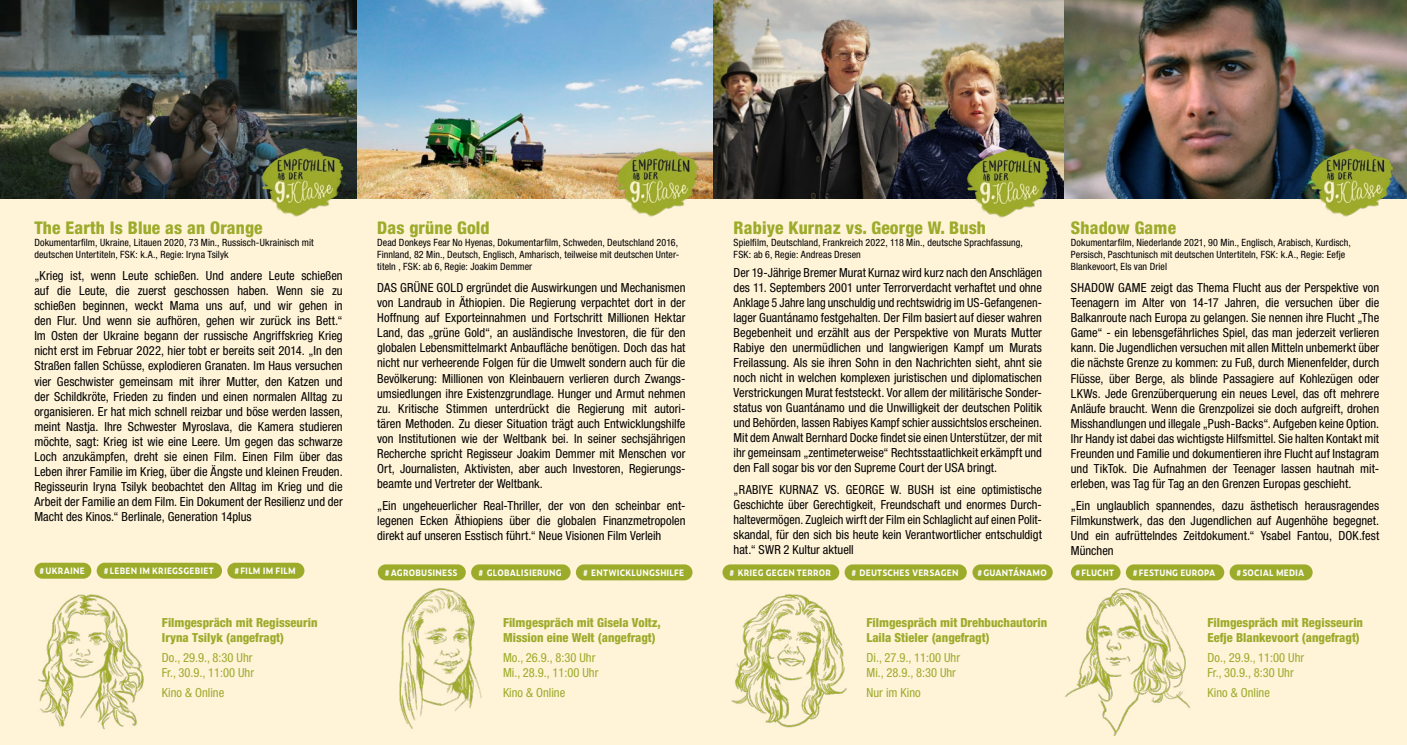
<style>
.page{position:relative;width:1407px;height:745px;background:#fff}
.page>*{position:absolute;margin:0;border:0;box-sizing:border-box;transform-origin:0 0}
.t1{font:800 condensed 17.5px "Helvetica Neue LT Std";letter-spacing:.01em;color:#9dab2b}
.t2{font:condensed 12.5px/15px "Helvetica Neue LT Std";color:#000;text-align:justify}
.t3{font:800 condensed 12.5px/15px "Helvetica Neue LT Std";color:#9dab2b}
.t4{font:condensed 12.5px/15px "Helvetica Neue LT Std";color:#9dab2b}
.t5{font:condensed 10px/12px "Helvetica Neue LT Std";letter-spacing:.01em;color:#000}
.t6{font:700 8.75px "Zeitung Micro Pro";letter-spacing:.025em;color:#fff;scale:.9 1}
.s1{font-family:"Helvetica Neue LT Std";font-weight:800;font-stretch:condensed}
</style>
<div class="page">
<div style="left:0;top:198px;width:1407px;height:546px;background:#fff3d8"></div>
<img style="left:0;top:0;width:1407px;height:198px">
<div style="left:378px;top:564px;width:88px;height:16px;background:#9dab2b;border-radius:8px"></div>
<div style="left:471px;top:564px;width:99px;height:16px;background:#9dab2b;border-radius:8px"></div>
<div style="left:576px;top:564px;width:116px;height:16px;background:#9dab2b;border-radius:8px"></div>
<div style="left:722px;top:564px;width:117px;height:16px;background:#9dab2b;border-radius:8px"></div>
<div style="left:1071px;top:564px;width:49px;height:16px;background:#9dab2b;border-radius:8px"></div>
<div style="left:34px;top:562px;width:57px;height:16px;background:#9dab2b;border-radius:8px"></div>
<div style="left:844px;top:564px;width:123px;height:16px;background:#9dab2b;border-radius:8px"></div>
<div style="left:1126px;top:564px;width:98px;height:16px;background:#9dab2b;border-radius:8px"></div>
<div style="left:97px;top:562px;width:125px;height:16px;background:#9dab2b;border-radius:8px"></div>
<div style="left:972px;top:564px;width:81px;height:16px;background:#9dab2b;border-radius:8px"></div>
<div style="left:1229px;top:564px;width:83px;height:16px;background:#9dab2b;border-radius:8px"></div>
<div style="left:227px;top:562px;width:77px;height:16px;background:#9dab2b;border-radius:8px"></div>
<img style="left:34px;top:594px;width:110px;height:140px">
<img style="left:396px;top:586px;width:86px;height:148px">
<img style="left:1063px;top:586px;width:136px;height:151px">
<img style="left:731px;top:592px;width:117px;height:134px">
<img style="left:606px;top:142px;width:106px;height:79px">
<img style="left:252px;top:142px;width:106px;height:79px">
<img style="left:957px;top:142px;width:106px;height:79px">
<img style="left:1300px;top:142px;width:107px;height:79px">
<h1 class="t1" style="left:34px;top:217px;width:230px">The Earth Is Blue as an Orange</h1>
<p class="t5" style="left:34px;top:236px;width:281px">Dokumentarfilm, Ukraine, Litauen 2020, 73 Min., Russisch-Ukrainisch mit deutschen Untertiteln, FSK: k.A., Regie: Iryna Tsilyk</p>
<p class="t2" style="left:34px;top:268px;width:310px">„Krieg ist, wenn Leute schießen. Und andere Leute schießen auf die Leute, die zuerst geschossen haben. Wenn sie zu schießen beginnen, weckt Mama uns auf, und wir gehen in den Flur. Und wenn sie aufhören, gehen wir zurück ins Bett.“ Im Osten der Ukraine begann der russische Angriffskrieg Krieg nicht erst im Februar 2022, hier tobt er bereits seit 2014. „In den Straßen fallen Schüsse, explodieren Granaten. Im Haus versuchen vier Geschwister gemeinsam mit ihrer Mutter, den Katzen und der Schildkröte, Frieden zu finden und einen normalen Alltag zu organisieren. Er hat mich schnell reizbar und böse werden lassen, meint Nastja. Ihre Schwester Myroslava, die Kamera studieren möchte, sagt: Krieg ist wie eine Leere. Um gegen das schwarze Loch anzukämpfen, dreht sie einen Film. Einen Film über das Leben ihrer Familie im Krieg, über die Ängste und kleinen Freuden.<br>Regisseurin Iryna Tsilyk beobachtet den Alltag im Krieg und die Arbeit der Familie an dem Film. Ein Dokument der Resilienz und der Macht des Kinos.“ Berlinale, Generation 14plus</p>
<h1 class="t1" style="left:377px;top:217px;width:114px">Das grüne Gold</h1>
<p class="t5" style="left:377px;top:236px;width:303px;text-align:justify">Dead Donkeys Fear No Hyenas, Dokumentarfilm, Schweden, Deutschland 2016, Finnland, 82 Min., Deutsch, Englisch, Amharisch, teilweise mit deutschen Unter&shy;titeln , FSK: ab 6, Regie: Joakim Demmer</p>
<p class="t2" style="left:377px;top:280px;width:310px">DAS GRÜNE GOLD ergründet die Auswirkungen und Mechanismen von Landraub in Äthiopien. Die Regierung verpachtet dort in der Hoffnung auf Exporteinnahmen und Fortschritt Millionen Hektar Land, das „grüne Gold“, an ausländische Investoren, die für den globalen Lebensmittelmarkt Anbaufläche benötigen. Doch das hat nicht nur verheerende Folgen für die Umwelt sondern auch für die Bevölkerung: Millionen von Kleinbauern verlieren durch Zwangs&shy;umsiedlungen ihre Existenzgrundlage. Hunger und Armut nehmen zu. Kritische Stimmen unterdrückt die Regierung mit autori&shy;tären Methoden. Zu dieser Situation trägt auch Entwicklungshilfe von Institutionen wie der Weltbank bei. In seiner sechsjährigen Recherche spricht Regisseur Joakim Demmer mit Menschen vor Ort, Journalisten, Aktivisten, aber auch Investoren, Regierungs&shy;beamte und Vertreter der Weltbank.</p>
<p class="t2" style="left:377px;top:497px;width:310px">„Ein ungeheuerlicher Real-Thriller, der von den scheinbar ent&shy;legenen Ecken Äthiopiens über die globalen Finanzmetropolen direkt auf unseren Esstisch führt.“ Neue Visionen Film Verleih</p>
<h1 class="t1" style="left:733px;top:217px;width:254px">Rabiye Kurnaz vs. George W. Bush</h1>
<p class="t5" style="left:733px;top:236px;width:291px">Spielfilm, Deutschland, Frankreich 2022, 118 Min., deutsche Sprachfassung,<br>FSK: ab 6, Regie: Andreas Dresen</p>
<p class="t2" style="left:733px;top:264px;width:310px">Der 19-Jährige Bremer Murat Kurnaz wird kurz nach den Anschlägen des 11. Septembers 2001 unter Terrorverdacht verhaftet und ohne Anklage 5 Jahre lang unschuldig und rechtswidrig im US-Gefangenen&shy;lager Guantánamo festgehalten. Der Film basiert auf dieser wahren Begebenheit und erzählt aus der Perspektive von Murats Mutter Rabiye den unermüdlichen und langwierigen Kampf um Murats Freilassung. Als sie ihren Sohn in den Nachrichten sieht, ahnt sie noch nicht in welchen komplexen juristischen und diplomatischen Verstrickungen Murat feststeckt. Vor allem der militärische Sonder&shy;status von Guantánamo und die Unwilligkeit der deutschen Politik und Behörden, lassen Rabiyes Kampf schier aussichtslos erscheinen.<br>Mit dem Anwalt Bernhard Docke findet sie einen Unterstützer, der mit ihr gemeinsam „zentimeterweise“ Rechtsstaatlichkeit erkämpft und den Fall sogar bis vor den Supreme Court der USA bringt.</p>
<p class="t2" style="left:733px;top:482px;width:310px">„RABIYE KURNAZ VS. GEORGE W. BUSH ist eine optimistische Geschichte über Gerechtigkeit, Freundschaft und enormes Durch&shy;haltevermögen. Zugleich wirft der Film ein Schlaglicht auf einen Polit&shy;skandal, für den sich bis heute kein Verantwortlicher entschuldigt hat.“ SWR 2 Kultur aktuell</p>
<h1 class="t1" style="left:1071px;top:217px;width:107px">Shadow Game</h1>
<p class="t5" style="left:1071px;top:236px;width:282px">Dokumentarfilm, Niederlande 2021, 90 Min., Englisch, Arabisch, Kurdisch,<br>Persisch, Paschtunisch mit deutschen Untertiteln, FSK: k.A., Regie: Eefje<br>Blankevoort, Els van Driel</p>
<p class="t2" style="left:1071px;top:280px;width:310px">SHADOW GAME zeigt das Thema Flucht aus der Perspektive von Teenagern im Alter von 14-17 Jahren, die versuchen über die Balkanroute nach Europa zu gelangen. Sie nennen ihre Flucht „The Game“ - ein lebensgefährliches Spiel, das man jederzeit verlieren kann. Die Jugendlichen versuchen mit allen Mitteln unbemerkt über die nächste Grenze zu kommen: zu Fuß, durch Mienenfelder, durch Flüsse, über Berge, als blinde Passagiere auf Kohlezügen oder LKWs. Jede Grenzüberquerung ein neues Level, das oft mehrere Anläufe braucht. Wenn die Grenzpolizei sie doch aufgreift, drohen Misshandlungen und illegale „Push-Backs“. Aufgeben keine Option.<br>Ihr Handy ist dabei das wichtigste Hilfsmittel. Sie halten Kontakt mit Freunden und Familie und dokumentieren ihre Flucht auf Instagram und TikTok. Die Aufnahmen der Teenager lassen hautnah mit&shy;erleben, was Tag für Tag an den Grenzen Europas geschieht.</p>
<p class="t2" style="left:1071px;top:497px;width:310px">„Ein unglaublich spannendes, dazu ästhetisch herausragendes Filmkunstwerk, das den Jugendlichen auf Augenhöhe begegnet.<br>Und ein aufrüttelndes Zeitdokument.“ Ysabel Fantou, DOK.fest München</p>
<p class="t6" style="left:40px;top:564px;width:52px"><span class="s1">#</span> UKRAINE</p>
<p class="t6" style="left:104px;top:563px;width:123px"><span class="s1">#</span> LEBEN IM KRIEGSGEBIET</p>
<p class="t6" style="left:235px;top:563px;width:69px"><span class="s1">#</span> FILM IM FILM</p>
<p class="t6" style="left:385px;top:565px;width:82px"><span class="s1">#</span> AGROBUSINESS</p>
<p class="t6" style="left:479px;top:565px;width:94px"><span class="s1">#</span> GLOBALISIERUNG</p>
<p class="t6" style="left:583px;top:565px;width:113px"><span class="s1">#</span> ENTWICKLUNGSHILFE</p>
<p class="t6" style="left:730px;top:565px;width:114px"><span class="s1">#</span> KRIEG GEGEN TERROR</p>
<p class="t6" style="left:851px;top:565px;width:120px"><span class="s1">#</span> DEUTSCHES VERSAGEN</p>
<p class="t6" style="left:977px;top:565px;width:78px"><span class="s1">#</span> GUANTÁNAMO</p>
<p class="t6" style="left:1076px;top:565px;width:44px"><span class="s1">#</span> FLUCHT</p>
<p class="t6" style="left:1133px;top:565px;width:93px"><span class="s1">#</span> FESTUNG EUROPA</p>
<p class="t6" style="left:1236px;top:565px;width:77px"><span class="s1">#</span> SOCIAL MEDIA</p>
<p class="t3" style="left:162px;top:614px;width:157px">Filmgespräch mit Regisseurin<br>Iryna Tsilyk (angefragt)</p>
<p class="t4" style="left:162px;top:649px;width:94px">Do., 29.9., 8:30 Uhr<br>Fr., 30.9., 11:00 Uhr</p>
<p class="t4" style="left:162px;top:684px;width:64px">Kino &amp; Online</p>
<p class="t3" style="left:503px;top:614px;width:159px">Filmgespräch mit Gisela Voltz,<br>Mission eine Welt (angefragt)</p>
<p class="t4" style="left:503px;top:649px;width:97px">Mo., 26.9., 8:30 Uhr<br>Mi., 28.9., 11:00 Uhr</p>
<p class="t4" style="left:503px;top:684px;width:64px">Kino &amp; Online</p>
<p class="t3" style="left:866px;top:614px;width:182px">Filmgespräch mit Drehbuchautorin<br>Laila Stieler (angefragt)</p>
<p class="t4" style="left:866px;top:649px;width:95px">Di., 27.9., 11:00 Uhr<br>Mi., 28.9., 8:30 Uhr</p>
<p class="t4" style="left:866px;top:684px;width:56px">Nur im Kino</p>
<p class="t3" style="left:1207px;top:614px;width:157px">Filmgespräch mit Regisseurin<br>Eefje Blankevoort (angefragt)</p>
<p class="t4" style="left:1207px;top:649px;width:98px">Do., 29.9., 11:00 Uhr<br>Fr., 30.9., 8:30 Uhr</p>
<p class="t4" style="left:1207px;top:684px;width:64px">Kino &amp; Online</p>
</div>
